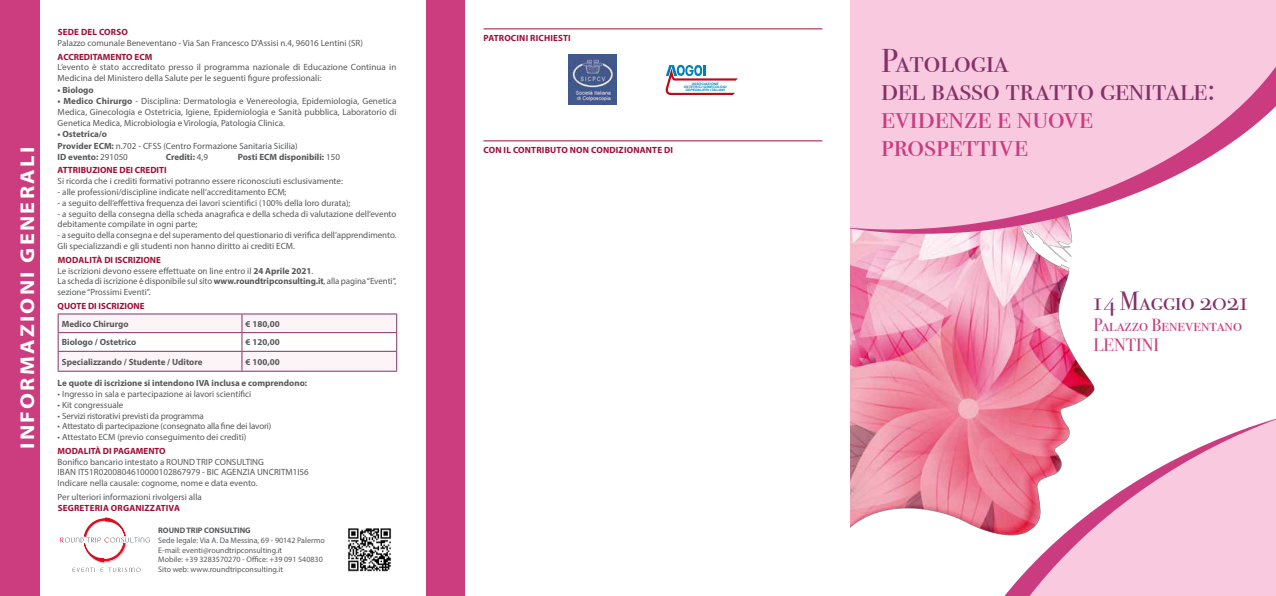
<style>
.page{position:relative;width:1276px;height:596px;background:#fff}
.page>*{position:absolute;margin:0;border:0;box-sizing:border-box;transform-origin:0 0}
.t1{font:32.8px/27.9px "Bodoni Svty Two SCITCTT Book";color:#853169}
.t2{font:32.8px/27.9px "Bodoni Svty Two SCITCTT Book";color:#ca3b80}
.t3{font:26.3px "Bodoni Svty Two SCITCTT Book";color:#853169}
.t4{font:700 20px "Myriad Pro";letter-spacing:.1em;color:#fff;scale:1.11 1}
.t5{font:17.8px/20px "Bodoni Svty Two SCITCTT Book";color:#ca3b80}
.t6{font:9px/10.8px "Myriad Pro";color:#57585a}
.t7{font:700 9px "Myriad Pro";color:#57585a}
.t8{font:9px "Myriad Pro";letter-spacing:-.02em;color:#57585a}
.t9{font:700 9px "Myriad Pro";letter-spacing:.02em;color:#a00e36}
.t10{font:700 9px "Myriad Pro";color:#a00e36}
.t11{font:8px/9.6px "Myriad Pro";color:#57585a}
.t12{font:700 8px "Myriad Pro";color:#57585a}
.t13{font:3.3px/3.3px "Helvetica Greek Bd Inclined";color:#007fbf;text-align:center;scale:1.09 1}
.s1{font-weight:700}
.s2{font-weight:400}
.s3{font-weight:700;color:#a00e36}
</style>
<div class="page">
<img style="left:850px;top:255px;width:245px;height:273px">
<svg style="left:850px;top:0;width:426px;height:255px;fill:#f8c9df"></svg>
<svg style="left:897px;top:404px;width:25px;height:124px"></svg>
<svg style="left:922px;top:404px;width:354px;height:191px"></svg>
<div style="left:0;top:0;width:39px;height:595px;background:#cc3d7f"></div>
<hr style="left:58px;top:313px;width:184px;height:1px;background:#843067">
<hr style="left:242px;top:313px;width:155px;height:1px;background:#843067">
<svg style="left:58px;top:314px;width:339px;height:56px"></svg>
<hr style="left:58px;top:370px;width:184px;height:1px;background:#843067">
<hr style="left:242px;top:370px;width:155px;height:1px;background:#843067">
<div style="left:426px;top:0;width:39px;height:595px;background:#cc3d7f"></div>
<svg style="left:72px;top:567px;width:69px;height:4px"></svg>
<img style="left:96px;top:561px;width:18px;height:3px">
<svg style="left:60px;top:517px;width:90px;height:44px"></svg>
<img style="left:348px;top:528px;width:44px;height:43px">
<hr style="left:483px;top:28px;width:339px;height:1px;background:#a00e36">
<hr style="left:483px;top:140px;width:339px;height:1px;background:#a00e36">
<img style="left:568px;top:54px;width:48px;height:51px">
<svg style="left:665px;top:65px;width:73px;height:30px"></svg>
<h3 class="t4" style="left:14px;top:448px;width:273px;rotate:-90deg">INFORMAZIONI GENERALI</h3>
<p class="t9" style="left:58px;top:26px;width:72px">SEDE DEL CORSO</p>
<p class="t6" style="left:58px;top:37px;width:307px">Palazzo comunale Beneventano - Via San Francesco D'Assisi n.4, 96016 Lentini (SR)</p>
<p class="t10" style="left:58px;top:51px;width:96px">ACCREDITAMENTO ECM</p>
<p class="t6" style="left:58px;top:62px;width:340px">L’evento è stato accreditato presso il programma nazionale di Educazione Continua in<br>Medicina del Ministero della Salute per le seguenti figure professionali:</p>
<p class="t7" style="left:58px;top:84px;width:38px">• Biologo</p>
<p class="t6" style="left:58px;top:96px;width:340px;text-align:justify"><span class="s1">• Medico Chirurgo</span> - Disciplina: Dermatologia e Venereologia, Epidemiologia, Genetica Medica, Ginecologia e Ostetricia, Igiene, Epidemiologia e Sanità pubblica, Laboratorio di Genetica Medica, Microbiologia e Virologia, Patologia Clinica.</p>
<p class="t6" style="left:58px;top:127px;width:242px;line-height:12.2px"><span class="s1">• Ostetrica/o<br>Provider ECM:</span> n.702 - CFSS (Centro Formazione Sanitaria Sicilia)</p>
<p class="t7" style="left:58px;top:151px;width:72px">ID evento: <span class="s2">291050</span></p>
<p class="t7" style="left:166px;top:151px;width:44px">Crediti: <span class="s2">4,9</span></p>
<p class="t7" style="left:238px;top:151px;width:104px">Posti ECM disponibili: <span class="s2">150</span></p>
<p class="t10" style="left:58px;top:164px;width:111px">ATTRIBUZIONE DEI CREDITI</p>
<p class="t6" style="left:58px;top:175px;width:287px">Si ricorda che i crediti formativi potranno essere riconosciuti esclusivamente:</p>
<p class="t6" style="left:58px;top:186px;width:230px">- alle professioni/discipline indicate nell’accreditamento ECM;</p>
<p class="t6" style="left:58px;top:197px;width:294px">- a seguito dell’effettiva frequenza dei lavori scientifici (100% della loro durata);</p>
<p class="t6" style="left:58px;top:208px;width:340px">- a seguito della consegna della scheda anagrafica e della scheda di valutazione dell’evento debitamente compilate in ogni parte;</p>
<p class="t6" style="left:58px;top:229px;width:340px">- a seguito della consegna e del superamento del questionario di verifica dell’apprendimento.<br>Gli specializzandi e gli studenti non hanno diritto ai crediti ECM.</p>
<p class="t6" style="left:58px;top:254px;width:340px"><span class="s3">MODALITÀ DI ISCRIZIONE<br></span>Le iscrizioni devono essere effettuate on line entro il <span class="s1">24 Aprile 2021</span>.<br>La scheda di iscrizione è disponibile sul sito <span class="s1">www.roundtripconsulting.it</span>, alla pagina “Eventi”, sezione “Prossimi Eventi”.</p>
<p class="t10" style="left:58px;top:300px;width:88px">QUOTE DI ISCRIZIONE</p>
<p class="t7" style="left:62px;top:317px;width:68px">Medico Chirurgo</p>
<p class="t7" style="left:246px;top:317px;width:36px">€ 180,00</p>
<p class="t7" style="left:62px;top:336px;width:76px">Biologo / Ostetrico</p>
<p class="t7" style="left:246px;top:336px;width:36px">€ 120,00</p>
<p class="t7" style="left:62px;top:355px;width:142px">Specializzando / Studente / Uditore</p>
<p class="t7" style="left:246px;top:355px;width:36px">€ 100,00</p>
<p class="t7" style="left:58px;top:377px;width:251px">Le quote di iscrizione si intendono IVA inclusa e comprendono:</p>
<p class="t6" style="left:58px;top:388px;width:195px">• Ingresso in sala e partecipazione ai lavori scientifici</p>
<p class="t6" style="left:58px;top:399px;width:67px">• Kit congressuale</p>
<p class="t8" style="left:58px;top:410px;width:148px">• Servizi ristorativi previsti da programma</p>
<p class="t8" style="left:58px;top:420px;width:215px">• Attestato di partecipazione (consegnato alla fine dei lavori)</p>
<p class="t6" style="left:58px;top:431px;width:190px">• Attestato ECM (previo conseguimento dei crediti)</p>
<p class="t10" style="left:58px;top:444px;width:110px">MODALITÀ DI PAGAMENTO</p>
<p class="t6" style="left:58px;top:456px;width:253px">Bonifico bancario intestato a ROUND TRIP CONSULTING<br>IBAN IT51R0200804610000102867979 - BIC AGENZIA UNCRITM1I56<br>Indicare nella causale: cognome, nome e data evento.</p>
<p class="t6" style="left:58px;top:491px;width:146px">Per ulteriori informazioni rivolgersi alla</p>
<p class="t9" style="left:58px;top:501px;width:124px">SEGRETERIA ORGANIZZATIVA</p>
<p class="t12" style="left:158px;top:525px;width:94px">ROUND TRIP CONSULTING</p>
<p class="t11" style="left:158px;top:535px;width:168px">Sede legale: Via A. Da Messina, 69 - 90142 Palermo E-mail: eventi@roundtripconsulting.it<br>Mobile: +39 3283570270 - Office: +39 091 540830<br>Sito web: www.roundtripconsulting.it</p>
<p class="t9" style="left:483px;top:32px;width:89px">PATROCINI RICHIESTI</p>
<p class="t13" style="left:683px;top:82px;width:41px">ASSOCIAZIONE<br>OSTETRICI GINECOLOGI<br>OSPEDALIERI ITALIANI</p>
<p class="t9" style="left:483px;top:144px;width:191px">CON IL CONTRIBUTO NON CONDIZIONANTE DI</p>
<h1 class="t1" style="left:881px;top:47px;width:336px">Patologia<br>del basso tratto genitale:</h1>
<h1 class="t2" style="left:881px;top:103px;width:213px">evidenze e nuove prospettive</h1>
<h2 class="t3" style="left:1093px;top:285px;width:156px">14Maggio 2021</h2>
<h3 class="t5" style="left:1093px;top:314px;width:150px">Palazzo Beneventano<br>LENTINI</h3>
</div>
